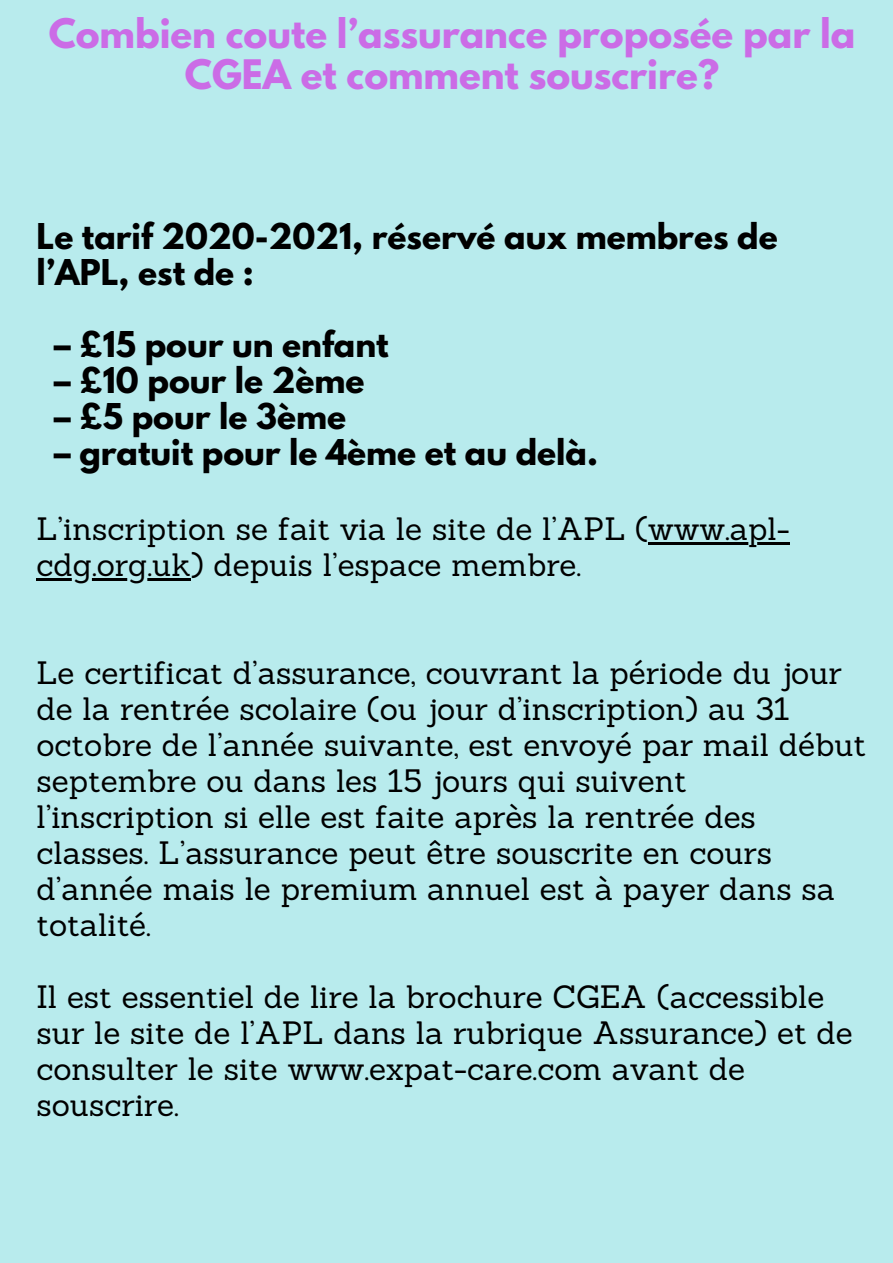
<style>
.page{position:relative;width:893px;height:1263px;background:#b8ebed}
.page>*{position:absolute;margin:0;border:0;box-sizing:border-box;transform-origin:0 0}
.t1{font:700 36px/41.1px "League Spartan";color:#cb6ce6;text-align:center}
.t2{font:31.5px/36px "Sanchez";color:#000}
.t3{font:700 31.5px/36px "League Spartan";color:#000}
</style>
<div class="page">
<hr style="left:648px;top:542px;width:141px;height:3px;background:#000">
<hr style="left:37px;top:578px;width:154px;height:3px;background:#000">
<p class="t1" style="left:49px;top:17px;width:808px">Combien coute l’assurance proposée par la<br>CGEA et comment souscrire?</p>
<p class="t3" style="left:37px;top:222px;width:742px">Le tarif 2020-2021, réservé aux membres de l’APL, est de :</p>
<p class="t3" style="left:54px;top:330px;width:336px">– £15 pour un enfant</p>
<p class="t3" style="left:54px;top:366px;width:312px">– £10 pour le 2ème</p>
<p class="t3" style="left:54px;top:403px;width:294px">– £5 pour le 3ème</p>
<p class="t3" style="left:54px;top:439px;width:546px">– gratuit pour le 4ème et au delà.</p>
<p class="t2" style="left:37px;top:511px;width:754px">L’inscription se fait via le site de l’APL (www.apl&shy;cdg.org.uk) depuis l’espace membre.</p>
<p class="t2" style="left:37px;top:655px;width:831px">Le certificat d’assurance, couvrant la période du jour de la rentrée scolaire (ou jour d’inscription) au 31 octobre de l’année suivante, est envoyé par mail début septembre ou dans les 15 jours qui suivent l’inscription si elle est faite après la rentrée des classes. L’assurance peut être souscrite en cours d’année mais le premium annuel est à payer dans sa totalité.</p>
<p class="t2" style="left:37px;top:979px;width:817px">Il est essentiel de lire la brochure CGEA (accessible sur le site de l’APL dans la rubrique Assurance) et de consulter le site www.expat-care.com avant de souscrire.</p>
</div>
